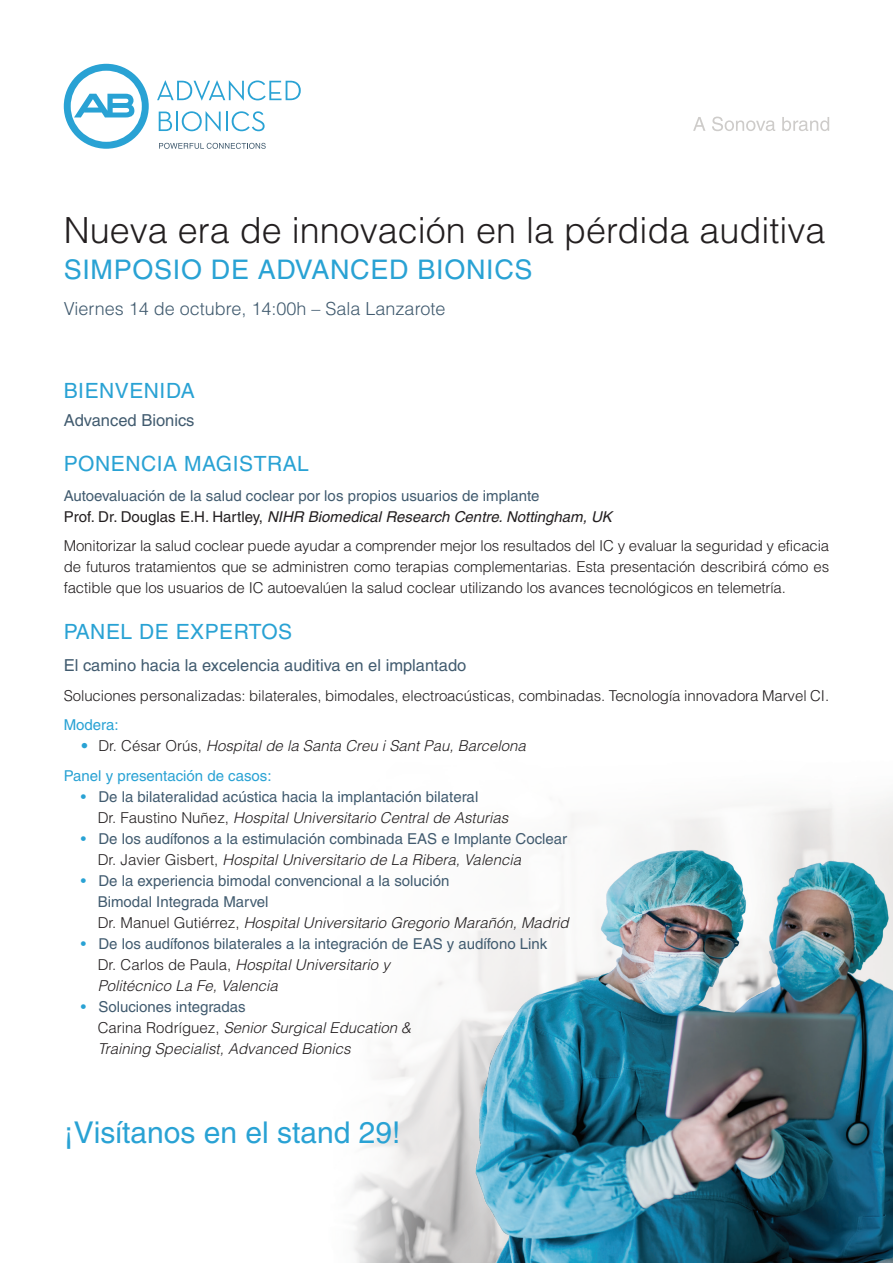
<style>
.page{position:relative;width:893px;height:1263px;background:#fff}
.page>*{position:absolute;margin:0;border:0;box-sizing:border-box;transform-origin:0 0}
.t1{font:300 36px "Helvetica LT Pro";color:#231f20}
.t2{font:30px "Helvetica LT Pro";color:#29a2d4}
.t3{font:27px "Helvetica LT Pro";letter-spacing:.025em;color:#29a2d4}
.t4{font:21px "Helvetica LT Pro";letter-spacing:.025em;color:#29a2d4}
.t5{font:300 18px "Helvetica LT Pro";color:#415b6f}
.t6{font:16.5px "Helvetica LT Pro";color:#415b6f}
.t7{font:15px/21px "Helvetica LT Pro";color:#415b6f}
.t8{font:300 15px/21px "Helvetica LT Pro";letter-spacing:-.005em;color:#231f20;text-align:justify}
.t9{font:italic 300 15px/21px "Helvetica LT Pro";color:#231f20}
.t10{font:15px "Helvetica LT Pro";color:#29a2d4}
.s1{color:#231f20}
.s2{font-style:italic;color:#231f20}
.s3{font-style:normal;color:#29a2d4}
.s4{font-style:normal}
.s5{font-weight:400;font-style:normal;color:#29a2d4}
.s6{color:#29a2d4}
.s7{font-weight:300;color:#231f20}
.s8{font-weight:300;font-style:italic;color:#231f20}
.s9{font-weight:400;font-style:normal;color:#415b6f}
</style>
<div class="page">
<img style="left:353px;top:798px;width:540px;height:465px">
<svg style="left:64px;top:64px;width:85px;height:85px"></svg>
<svg style="left:159px;top:143px;width:107px;height:6px"></svg>
<svg style="left:157px;top:80px;width:144px;height:21px"></svg>
<svg style="left:159px;top:111px;width:106px;height:20px"></svg>
<svg style="left:693px;top:117px;width:136px;height:14px"></svg>
<h1 class="t1" style="left:64px;top:207px;width:763px">Nueva era de innovación en la pérdida auditiva</h1>
<h3 class="t3" style="left:64px;top:254px;width:470px">SIMPOSIO DE ADVANCED BIONICS</h3>
<p class="t5" style="left:64px;top:297px;width:383px">Viernes 14 de octubre, 14:00h – Sala Lanzarote</p>
<h3 class="t4" style="left:64px;top:378px;width:133px">BIENVENIDA</h3>
<p class="t6" style="left:64px;top:411px;width:132px">Advanced Bionics</p>
<h3 class="t4" style="left:64px;top:452px;width:247px">PONENCIA MAGISTRAL</h3>
<p class="t7" style="left:64px;top:485px;width:550px">Autoevaluación de la salud coclear por los propios usuarios de implante<br><span class="s1">Prof. Dr. Douglas E.H. Hartley,</span> <span class="s2">NIHR Biomedical Research Centre. Nottingham, UK</span></p>
<p class="t8" style="left:64px;top:535px;width:767px">Monitorizar la salud coclear puede ayudar a comprender mejor los resultados del IC y evaluar la seguridad y eficacia de futuros tratamientos que se administren como terapias complementarias. Esta presentación describirá cómo es factible que los usuarios de IC autoevalúen la salud coclear utilizando los avances tecnológicos en telemetría.</p>
<h3 class="t4" style="left:64px;top:619px;width:230px">PANEL DE EXPERTOS</h3>
<p class="t6" style="left:64px;top:656px;width:404px">El camino hacia la excelencia auditiva en el implantado</p>
<p class="t8" style="left:64px;top:685px;width:767px">Soluciones personalizadas: bilaterales, bimodales, electroacústicas, combinadas. Tecnología innovadora Marvel CI.</p>
<p class="t10" style="left:64px;top:716px;width:56px">Modera:</p>
<p class="t9" style="left:64px;top:731px;width:464px;line-height:29.5px;text-indent:17px"><span class="s3">•</span> <span class="s4">Dr. César Orús,</span> Hospital de la Santa Creu i Sant Pau, Barcelona<br><span class="s5">Panel y presentación de casos:</span></p>
<p class="t7" style="left:98px;top:786px;width:412px;text-indent:-17px"><span class="s6">•</span> De la bilateralidad acústica hacia la implantación bilateral<br><span class="s7">Dr. Faustino Nuñez,</span> <span class="s8">Hospital Universitario Central de Asturias</span></p>
<p class="t7" style="left:98px;top:828px;width:471px;text-indent:-17px"><span class="s6">•</span> De los audífonos a la estimulación combinada EAS e Implante Coclear<br><span class="s7">Dr. Javier Gisbert,</span> <span class="s8">Hospital Universitario de La Ribera, Valencia</span></p>
<p class="t7" style="left:98px;top:870px;width:472px;text-indent:-17px"><span class="s6">•</span> De la experiencia bimodal convencional a la solución<br>Bimodal Integrada Marvel<br><span class="s7">Dr. Manuel Gutiérrez,</span> <span class="s8">Hospital Universitario Gregorio Marañón, Madrid</span></p>
<p class="t7" style="left:98px;top:933px;width:451px;text-indent:-17px"><span class="s6">•</span> De los audífonos bilaterales a la integración de EAS y audífono Link<br><span class="s7">Dr. Carlos de Paula,</span> <span class="s8">Hospital Universitario y<br>Politécnico La Fe, Valencia</span></p>
<p class="t9" style="left:98px;top:996px;width:315px;text-indent:-17px"><span class="s5">•</span> <span class="s9">Soluciones integradas<br></span><span class="s4">Carina Rodríguez,</span> Senior Surgical Education &amp;<br>Training Specialist, Advanced Bionics</p>
<h2 class="t2" style="left:64px;top:1115px;width:338px">¡Visítanos en el stand 29!</h2>
</div>
